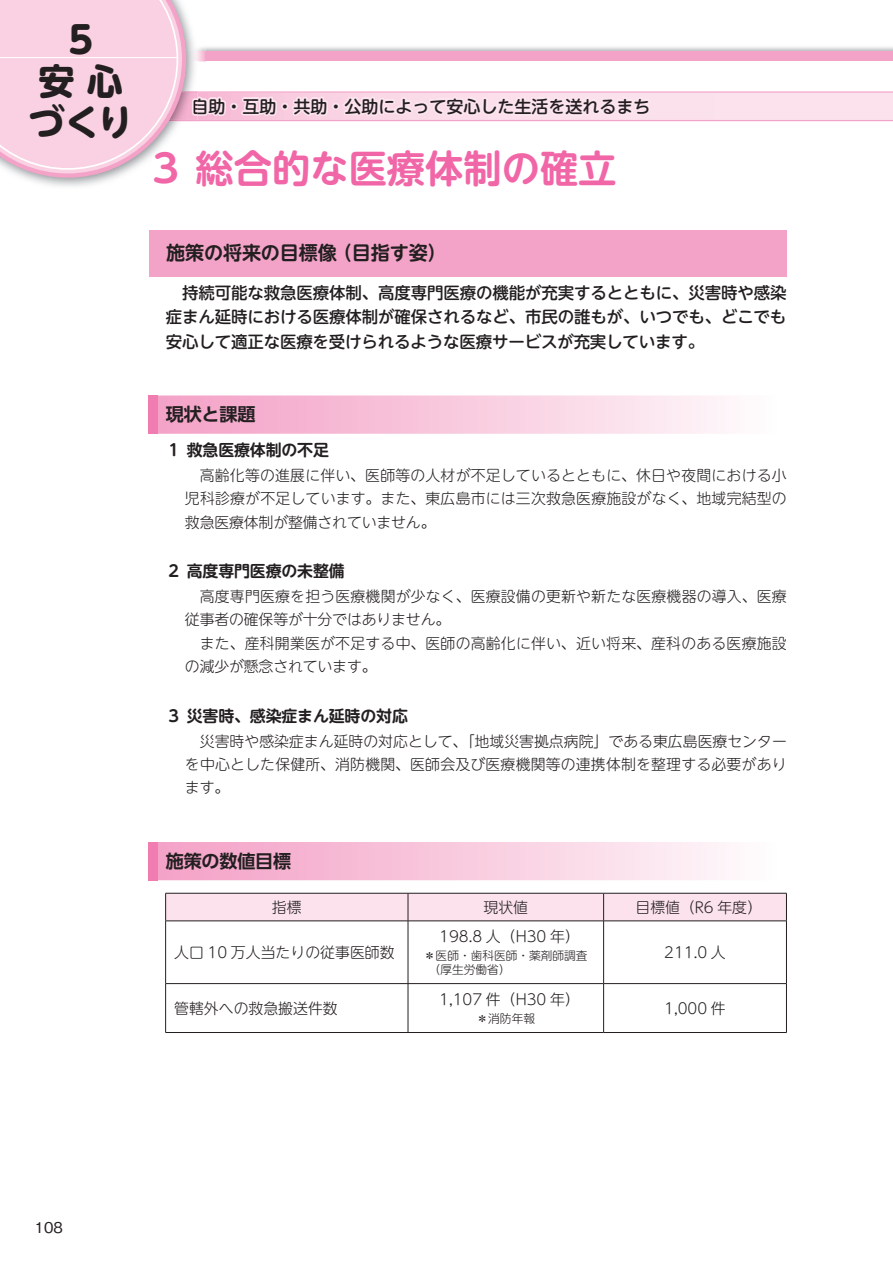
<style>
.page{position:relative;width:893px;height:1263px;background:#fff}
.page>*{position:absolute;margin:0;border:0;box-sizing:border-box;transform-origin:0 0}
.t1{font:700 38.25px "UD Shin M Go Pr 6 N De";color:#f166a7;scale:1.05 1}
.t2{font:700 37.2px "UD Shin M Go Pr 6 N";color:#231f20}
.t3{font:700 36.15px/41.4px "UD Shin M Go Pr 6 N";color:#231f20}
.t4{font:700 19.2px "UD Shin M Go Pr 6 N De";letter-spacing:-.01em;color:#231f20}
.t5{font:700 18px "UD Shin Go Pr 6 N De";letter-spacing:-.01em;color:#231f20}
.t6{font:500 16.95px "UD Shin M Go Pr 6 N";color:#231f20}
.t7{font:500 16.5px/24.5px "UD Shin M Go Pr 6 N";letter-spacing:-.01em;color:#231f20;text-align:justify}
.t8{font:700 15.9px "UD Shin M Go Pr 6 N De";letter-spacing:-.01em;color:#231f20}
.t9{font:300 14.85px/23.4px "UD Shin M Go Pr 6 N";letter-spacing:.01em;color:#231f20;text-align:justify}
.t10{font:500 14.85px "Gothic BBB Pro";color:#231f20}
.t11{font:300 11.7px/13.8px "UD Shin M Go Pr 6 N";color:#231f20}
</style>
<div class="page">
<svg style="left:0;top:0;width:893px;height:178px"></svg>
<hr style="left:0;top:57px;width:177px;height:1px;background:#fff">
<div style="left:149px;top:230px;width:637px;height:46px;background:#f4a3c8"></div>
<svg style="left:157px;top:395px;width:568px;height:39px;background:#f8c9de"></svg>
<svg style="left:157px;top:842px;width:568px;height:38px;background:#f8c8dd"></svg>
<svg style="left:166px;top:922px;width:620px;height:110px"></svg>
<svg style="left:165px;top:893px;width:622px;height:28px;background:#eed7e1"></svg>
<hr style="left:165px;top:921px;width:243px;height:1px;background:#231f20">
<hr style="left:165px;top:921px;width:1px;height:62px;background:#231f20">
<hr style="left:408px;top:921px;width:196px;height:1px;background:#231f20">
<hr style="left:408px;top:921px;width:1px;height:62px;background:#231f20">
<hr style="left:604px;top:921px;width:183px;height:1px;background:#231f20">
<hr style="left:603px;top:921px;width:1px;height:62px;background:#231f20">
<hr style="left:786px;top:921px;width:1px;height:62px;background:#231f20">
<hr style="left:165px;top:983px;width:243px;height:1px;background:#231f20">
<hr style="left:165px;top:984px;width:1px;height:48px;background:#231f20">
<hr style="left:408px;top:983px;width:196px;height:1px;background:#231f20">
<hr style="left:408px;top:984px;width:1px;height:48px;background:#231f20">
<hr style="left:604px;top:983px;width:183px;height:1px;background:#231f20">
<hr style="left:603px;top:984px;width:1px;height:48px;background:#231f20">
<hr style="left:786px;top:984px;width:1px;height:48px;background:#231f20">
<hr style="left:165px;top:1032px;width:243px;height:1px;background:#231f20">
<hr style="left:408px;top:1032px;width:196px;height:1px;background:#231f20">
<hr style="left:604px;top:1032px;width:183px;height:1px;background:#231f20">
<div style="left:149px;top:395px;width:8px;height:39px;background:#f17cb0"></div>
<div style="left:149px;top:842px;width:8px;height:38px;background:#f17cb0"></div>
<h2 class="t2" style="left:62px;top:8px;width:39px">５</h2>
<h3 class="t3" style="left:28px;top:58px;width:106px">安 心づくり</h3>
<p class="t6" style="left:191px;top:92px;width:461px">自助・互助・共助・公助によって安心した生活を送れるまち</p>
<h1 class="t1" style="left:153px;top:135px;width:443px">3 総合的な医療体制の確立</h1>
<p class="t4" style="left:166px;top:237px;width:282px">施策の将来の目標像（目指す姿）</p>
<p class="t7" style="left:166px;top:279px;width:622px">　持続可能な救急医療体制、高度専門医療の機能が充実するとともに、災害時や感染症まん延時における医療体制が確保されるなど、市民の誰もが、いつでも、どこでも安心して適正な医療を受けられるような医療サービスが充実しています。</p>
<p class="t5" style="left:166px;top:400px;width:91px">現状と課題</p>
<p class="t8" style="left:166px;top:437px;width:165px">１ 救急医療体制の不足</p>
<p class="t9" style="left:185px;top:463px;width:603px;text-indent:15px">高齢化等の進展に伴い、医師等の人材が不足しているとともに、休日や夜間における小児科診療が不足しています。また、東広島市には三次救急医療施設がなく、地域完結型の救急医療体制が整備されていません。</p>
<p class="t8" style="left:166px;top:558px;width:180px">２ 高度専門医療の未整備</p>
<p class="t9" style="left:185px;top:584px;width:603px;text-indent:15px">高度専門医療を担う医療機関が少なく、医療設備の更新や新たな医療機器の導入、医療従事者の確保等が十分ではありません。</p>
<p class="t9" style="left:185px;top:631px;width:603px;text-indent:15px">また、産科開業医が不足する中、医師の高齢化に伴い、近い将来、産科のある医療施設の減少が懸念されています。</p>
<p class="t8" style="left:166px;top:702px;width:244px">３ 災害時、感染症まん延時の対応</p>
<p class="t9" style="left:185px;top:728px;width:603px;text-indent:15px">災害時や感染症まん延時の対応として、「地域災害拠点病院」である東広島医療センターを中心とした保健所、消防機関、医師会及び医療機関等の連携体制を整理する必要があります。</p>
<p class="t5" style="left:166px;top:846px;width:127px">施策の数値目標</p>
<p class="t9" style="left:272px;top:894px;width:31px">指標</p>
<p class="t9" style="left:483px;top:894px;width:46px">現状値</p>
<p class="t9" style="left:635px;top:894px;width:128px">目標値（R6 年度）</p>
<p class="t9" style="left:174px;top:940px;width:222px">人口 10 万人当たりの従事医師数</p>
<p class="t9" style="left:439px;top:924px;width:142px">198.8 人（H30 年）</p>
<p class="t11" style="left:416px;top:948px;width:173px;text-indent:7px">＊医師・歯科医師・薬剤師調査　 （厚生労働省）</p>
<p class="t9" style="left:664px;top:940px;width:63px">211.0 人</p>
<p class="t9" style="left:174px;top:995px;width:165px">管轄外への救急搬送件数</p>
<p class="t9" style="left:439px;top:987px;width:142px">1,107 件（H30 年）</p>
<p class="t11" style="left:477px;top:1010px;width:60px">＊消防年報</p>
<p class="t9" style="left:664px;top:995px;width:63px">1,000 件</p>
<p class="t10" style="left:35px;top:1215px;width:30px">108</p>
</div>
